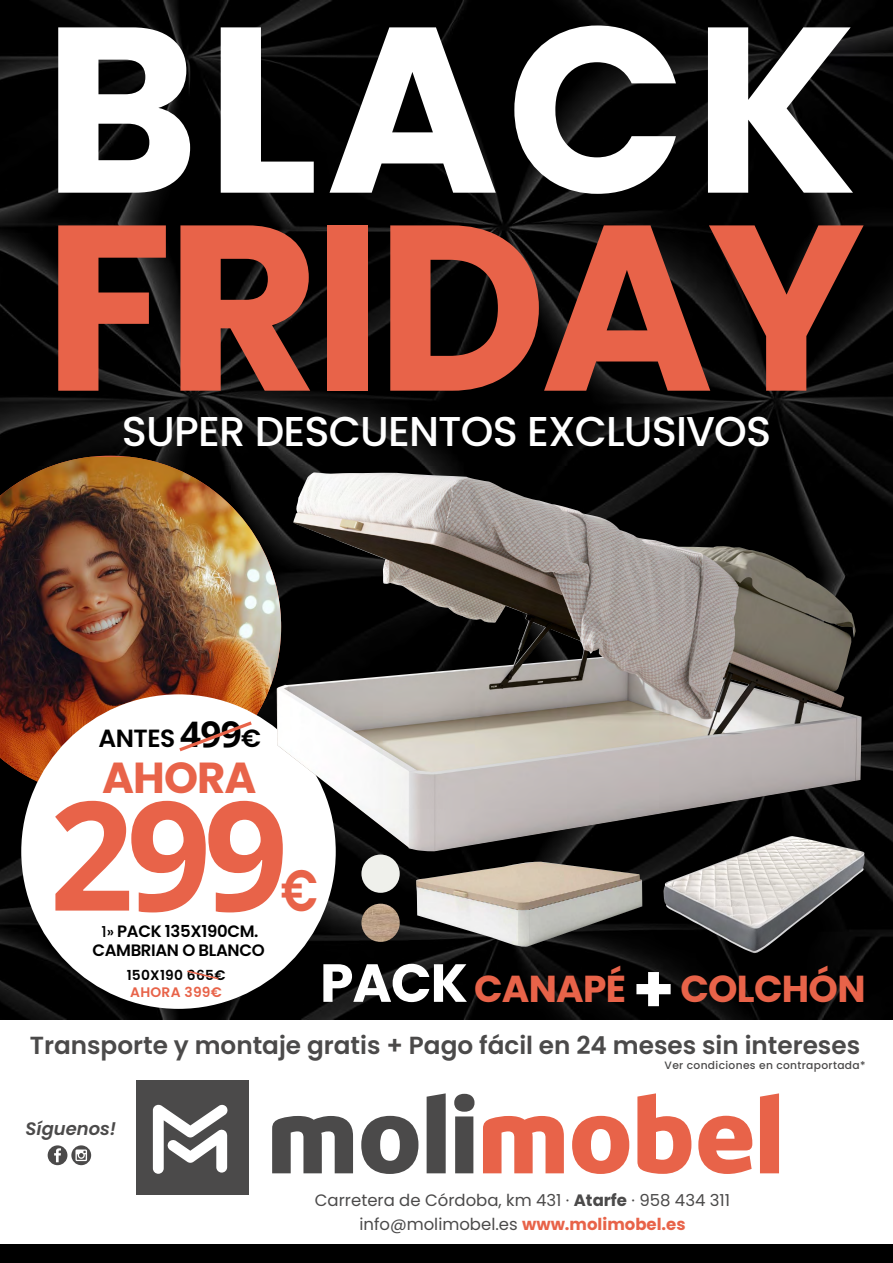
<style>
.page{position:relative;width:893px;height:1263px;background:#fff}
.page>*{position:absolute;margin:0;border:0;box-sizing:border-box;transform-origin:0 0}
.t1{font:700 235.5px "Poppins";letter-spacing:-.03em;color:#e86349}
.t2{font:700 235.5px "Poppins";letter-spacing:.03em;color:#fff}
.t3{font:700 156.3px "Noto Sans Kannada";color:#e86349;scale:.94 1}
.t4{font:600 58.2px "Poppins";color:#e86349;scale:.8 1}
.t5{font:700 43.35px "Poppins";letter-spacing:-.02em;color:#e86349}
.t6{font:500 41.7px "Poppins";letter-spacing:-.02em;color:#fff}
.t7{font:700 37.5px "Poppins";letter-spacing:-.02em;color:#e86349}
.t8{font:600 24.9px "Poppins";letter-spacing:-.02em;color:#000}
.t9{font:600 24.75px "Poppins";color:#4b4a4a}
.t10{font:italic 600 18px "Poppins";color:#4b4a4a}
.t11{font:16.5px/24px "Poppins";color:#4b4a4a;text-align:center}
.t12{font:600 16.5px/19.8px "Poppins";letter-spacing:-.02em;color:#000;text-align:center}
.t13{font:600 13.8px "Poppins";letter-spacing:.02em;color:#000}
.t14{font:600 13.8px "Poppins";letter-spacing:.02em;color:#e86349}
.t15{font:500 10.65px "Poppins";letter-spacing:.03em;color:#4b4a4a}
.s1{font-family:"Noto Sans Kannada";font-weight:700;font-size:36.75px}
.s2{font-weight:500;font-size:15px}
.s3{font-size:53.55px;color:#fff}
.s4{font-size:66.9px;color:#fff}
.s5{font-weight:700}
.s6{font-weight:700;color:#e86349}
</style>
<div class="page">
<img style="left:0;top:0;width:893px;height:1019px">
<div style="left:0;top:1245px;width:893px;height:18px;background:#000"></div>
<svg style="left:483px;top:1093px;width:296px;height:81px"></svg>
<svg style="left:272px;top:1093px;width:202px;height:81px"></svg>
<div style="left:136px;top:1080px;width:112px;height:115px;background:#4b4a4a"></div>
<svg style="left:153px;top:1104px;width:75px;height:70px"></svg>
<div style="left:48px;top:1145px;width:19px;height:20px;background:#4b4a4a;border-radius:50%"></div>
<svg style="left:54px;top:1148px;width:7px;height:14px"></svg>
<svg style="left:71px;top:1145px;width:20px;height:20px"></svg>
<img style="left:416px;top:862px;width:226px;height:86px">
<img style="left:663px;top:836px;width:202px;height:117px">
<img style="left:361px;top:854px;width:39px;height:39px;border-radius:19px">
<img style="left:361px;top:904px;width:39px;height:38px;border-radius:19px">
<img style="left:0;top:457px;width:281px;height:329px">
<div style="left:21px;top:694px;width:315px;height:315px;background:#fff;border-radius:50%"></div>
<svg style="left:179px;top:721px;width:73px;height:31px"></svg>
<img style="left:277px;top:472px;width:584px;height:379px">
<svg style="left:187px;top:970px;width:32px;height:10px"></svg>
<h1 class="t2" style="left:44px;top:-26px;width:815px">BLACK</h1>
<h1 class="t1" style="left:44px;top:172px;width:823px">FRIDAY</h1>
<h3 class="t6" style="left:122px;top:407px;width:651px">SUPER DESCUENTOS EXCLUSIVOS</h3>
<h3 class="t8" style="left:98px;top:724px;width:164px">ANTES <span class="s1">499</span>€</h3>
<h3 class="t5" style="left:102px;top:753px;width:156px">AHORA</h3>
<h2 class="t3" style="left:50px;top:765px;width:255px">299</h2>
<h3 class="t4" style="left:281px;top:856px;width:48px">€</h3>
<p class="t12" style="left:92px;top:921px;width:174px"><span class="s2">1»</span> PACK 135X190CM.<br>CAMBRIAN O BLANCO</p>
<p class="t13" style="left:127px;top:967px;width:100px">150X190 665€</p>
<p class="t14" style="left:130px;top:984px;width:93px">AHORA 399€</p>
<h3 class="t7" style="left:320px;top:967px;width:547px"><span class="s3">PACK</span> CANAPÉ <span class="s4">+</span> COLCHÓN</h3>
<h3 class="t9" style="left:30px;top:1031px;width:832px">Transporte y montaje gratis + Pago fácil en 24 meses sin intereses</h3>
<p class="t15" style="left:665px;top:1059px;width:202px">Ver condiciones en contraportada*</p>
<p class="t10" style="left:26px;top:1118px;width:92px">Síguenos!</p>
<p class="t11" style="left:315px;top:1188px;width:417px">Carretera de Córdoba, km 431 · <span class="s5">Atarfe</span> · 958 434 311 info@molimobel.es <span class="s6">www.molimobel.es</span></p>
</div>
